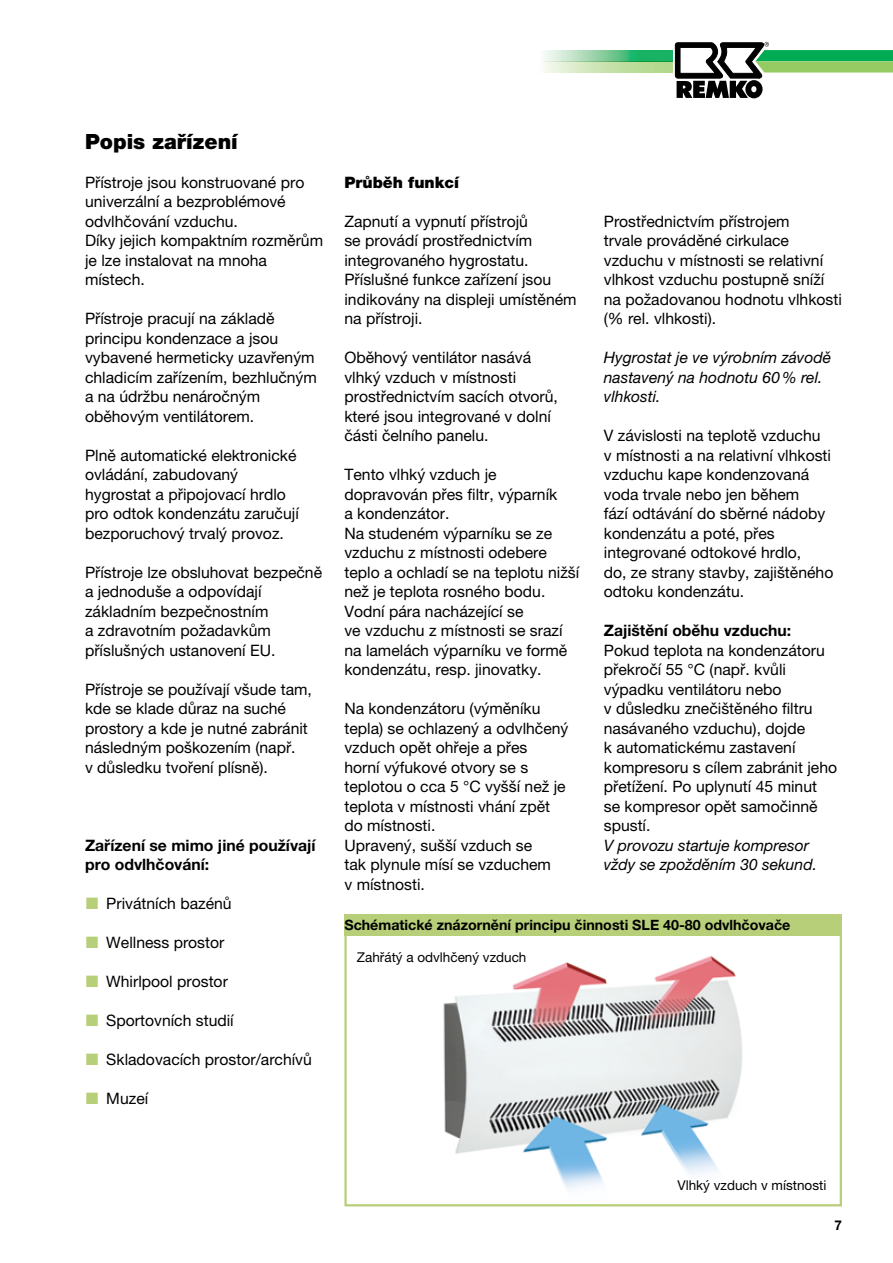
<style>
.page{position:relative;width:893px;height:1263px;background:#fff}
.page>*{position:absolute;margin:0;border:0;box-sizing:border-box;transform-origin:0 0}
.t1{font:900 21px "Helvetica Neue LT Pro";color:#000}
.t2{font:15.75px/19.5px "Helvetica Neue LT Pro";color:#000}
.t3{font:italic 15.75px/19.5px "Helvetica Neue LT Pro";color:#000}
.t4{font:700 15.75px/19.5px "Helvetica Neue LT Pro";color:#000}
.t5{font:900 15.75px "Helvetica Neue LT Pro";color:#000}
.t6{font:700 14.25px "Helvetica Neue LT Pro";color:#000}
.t7{font:13.5px "Helvetica Neue LT Pro";color:#000}
.t8{font:700 13.5px "Helvetica Neue LT Pro";color:#000}
</style>
<div class="page">
<div style="left:344px;top:933px;width:498px;height:273px;border:2px solid #b6cf78"></div>
<div style="left:344px;top:914px;width:498px;height:21px;background:#b6cf78"></div>
<img style="left:443px;top:956px;width:299px;height:234px">
<svg style="left:544px;top:50px;width:128px;height:11px"></svg>
<svg style="left:675px;top:42px;width:218px;height:56px"></svg>
<svg style="left:541px;top:61px;width:131px;height:12px;background:#c3e1ae"></svg>
<h1 class="t1" style="left:85px;top:129px;width:154px">Popis zařízení</h1>
<p class="t2" style="left:85px;top:172px;width:240px">Přístroje jsou konstruované pro univerzální a bezproblémové odvlhčování vzduchu.<br>Díky jejich kompaktním rozměrům je lze instalovat na mnoha místech.</p>
<p class="t2" style="left:85px;top:309px;width:233px">Přístroje pracují na základě principu kondenzace a jsou vybavené hermeticky uzavřeným chladicím zařízením, bezhlučným a na údržbu nenáročným oběhovým ventilátorem.</p>
<p class="t2" style="left:85px;top:445px;width:215px">Plně automatické elektronické ovládání, zabudovaný hygrostat a připojovací hrdlo pro odtok kondenzátu zaručují bezporuchový trvalý provoz.</p>
<p class="t2" style="left:85px;top:562px;width:239px">Přístroje lze obsluhovat bezpečně a jednoduše a odpovídají základním bezpečnostním<br>a zdravotním požadavkům příslušných ustanovení EU.</p>
<p class="t2" style="left:85px;top:679px;width:228px">Přístroje se používají všude tam, kde se klade důraz na suché prostory a kde je nutné zabránit následným poškozením (např.<br>v důsledku tvoření plísně).</p>
<p class="t4" style="left:85px;top:835px;width:232px">Zařízení se mimo jiné používají pro odvlhčování:</p>
<p class="t2" style="left:106px;top:894px;width:127px">Privátních bazénů</p>
<p class="t2" style="left:106px;top:933px;width:120px">Wellness prostor</p>
<p class="t2" style="left:106px;top:972px;width:123px">Whirlpool prostor</p>
<p class="t2" style="left:106px;top:1011px;width:129px">Sportovních studií</p>
<p class="t2" style="left:106px;top:1050px;width:207px">Skladovacích prostor/archívů</p>
<p class="t2" style="left:106px;top:1089px;width:43px">Muzeí</p>
<p class="t5" style="left:344px;top:173px;width:116px">Průběh funkcí</p>
<p class="t2" style="left:344px;top:211px;width:234px">Zapnutí a vypnutí přístrojů<br>se provádí prostřednictvím integrovaného hygrostatu.<br>Příslušné funkce zařízení jsou indikovány na displeji umístěném na přístroji.</p>
<p class="t2" style="left:344px;top:348px;width:215px">Oběhový ventilátor nasává vlhký vzduch v místnosti prostřednictvím sacích otvorů, které jsou integrované v dolní části čelního panelu.</p>
<p class="t2" style="left:344px;top:465px;width:236px">Tento vlhký vzduch je dopravován přes filtr, výparník<br>a kondenzátor.<br>Na studeném výparníku se ze vzduchu z místnosti odebere teplo a ochladí se na teplotu nižší než je teplota rosného bodu.<br>Vodní pára nacházející se<br>ve vzduchu z místnosti se srazí na lamelách výparníku ve formě kondenzátu, resp. jinovatky.</p>
<p class="t2" style="left:344px;top:699px;width:226px">Na kondenzátoru (výměníku tepla) se ochlazený a odvlhčený vzduch opět ohřeje a přes<br>horní výfukové otvory se s teplotou o cca 5 °C vyšší než je teplota v místnosti vhání zpět do místnosti.<br>Upravený, sušší vzduch se<br>tak plynule mísí se vzduchem<br>v místnosti.</p>
<p class="t2" style="left:604px;top:211px;width:240px">Prostřednictvím přístrojem<br>trvale prováděné cirkulace vzduchu v místnosti se relativní vlhkost vzduchu postupně sníží na požadovanou hodnotu vlhkosti (% rel. vlhkosti).</p>
<p class="t3" style="left:604px;top:348px;width:229px">Hygrostat je ve výrobním závodě nastavený na hodnotu 60% rel. vlhkosti.</p>
<p class="t2" style="left:604px;top:426px;width:231px">V závislosti na teplotě vzduchu<br>v místnosti a na relativní vlhkosti vzduchu kape kondenzovaná voda trvale nebo jen během<br>fází odtávání do sběrné nádoby kondenzátu a poté, přes integrované odtokové hrdlo,<br>do, ze strany stavby, zajištěného odtoku kondenzátu.</p>
<p class="t4" style="left:604px;top:620px;width:189px">Zajištění oběhu vzduchu:</p>
<p class="t2" style="left:604px;top:640px;width:235px">Pokud teplota na kondenzátoru překročí 55 °C (např. kvůli výpadku ventilátoru nebo<br>v důsledku znečištěného filtru nasávaného vzduchu), dojde<br>k automatickému zastavení kompresoru s cílem zabránit jeho přetížení. Po uplynutí 45 minut se kompresor opět samočinně spustí.</p>
<p class="t3" style="left:604px;top:835px;width:215px">V provozu startuje kompresor vždy se zpožděním 30 sekund.</p>
<p class="t6" style="left:344px;top:916px;width:447px">Schématické znázornění principu činnosti SLE 40-80 odvlhčovače</p>
<p class="t7" style="left:357px;top:949px;width:171px">Zahřátý a odvlhčený vzduch</p>
<p class="t7" style="left:677px;top:1177px;width:150px">Vlhký vzduch v místnosti</p>
<p class="t8" style="left:834px;top:1217px;width:9px">7</p>
</div>
